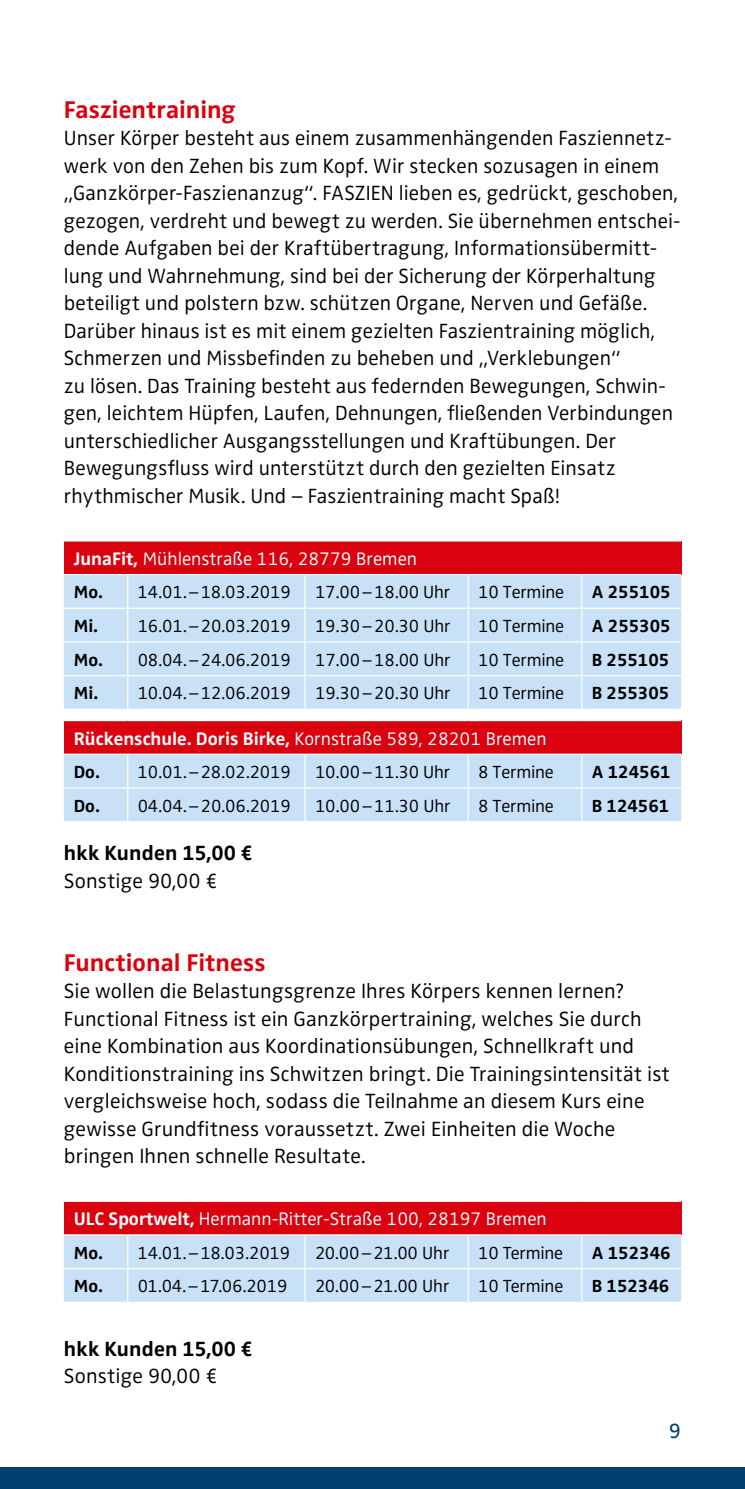
<style>
.page{position:relative;width:745px;height:1489px;background:#fff}
.page>*{position:absolute;margin:0;border:0;box-sizing:border-box;transform-origin:0 0}
.t1{font:700 25px "Zwo";color:#da020e}
.t2{font:300 21.25px/27.5px "Zwo";letter-spacing:.01em;color:#000}
.t3{font:700 21.25px "Zwo";letter-spacing:.005em;color:#000}
.t4{font:21.25px "Zwo";color:#003f6f}
.t5{font:300 18.75px "Zwo";color:#fff}
.t6{font:300 18px "Zwo";letter-spacing:-.01em;color:#000}
.t7{font:700 18px "Zwo";color:#000}
.s1{font-weight:700}
</style>
<div class="page">
<div style="left:0;top:1467px;width:744px;height:21px;background:#003f6f"></div>
<div style="left:64px;top:541px;width:616px;height:33px;background:#da020e"></div>
<div style="left:64px;top:575px;width:616px;height:133px;background:#c8e1f6"></div>
<hr style="left:127px;top:575px;width:1px;height:32px;background:#fff">
<hr style="left:304px;top:575px;width:1px;height:32px;background:#fff">
<hr style="left:467px;top:575px;width:1px;height:32px;background:#fff">
<hr style="left:580px;top:575px;width:2px;height:32px;background:#fff">
<hr style="left:64px;top:607px;width:64px;height:2px;background:#fff">
<hr style="left:128px;top:607px;width:177px;height:2px;background:#fff">
<hr style="left:127px;top:609px;width:1px;height:32px;background:#fff">
<hr style="left:305px;top:607px;width:163px;height:2px;background:#fff">
<hr style="left:304px;top:609px;width:1px;height:32px;background:#fff">
<hr style="left:468px;top:607px;width:113px;height:2px;background:#fff">
<hr style="left:467px;top:609px;width:1px;height:32px;background:#fff">
<hr style="left:581px;top:607px;width:99px;height:2px;background:#fff">
<hr style="left:580px;top:609px;width:2px;height:32px;background:#fff">
<hr style="left:64px;top:641px;width:64px;height:1px;background:#fff">
<hr style="left:128px;top:641px;width:177px;height:1px;background:#fff">
<hr style="left:127px;top:642px;width:1px;height:33px;background:#fff">
<hr style="left:305px;top:641px;width:163px;height:1px;background:#fff">
<hr style="left:304px;top:642px;width:1px;height:33px;background:#fff">
<hr style="left:468px;top:641px;width:113px;height:1px;background:#fff">
<hr style="left:467px;top:642px;width:1px;height:33px;background:#fff">
<hr style="left:581px;top:641px;width:99px;height:1px;background:#fff">
<hr style="left:580px;top:642px;width:2px;height:33px;background:#fff">
<hr style="left:64px;top:675px;width:64px;height:1px;background:#fff">
<hr style="left:128px;top:675px;width:177px;height:1px;background:#fff">
<hr style="left:127px;top:676px;width:1px;height:32px;background:#fff">
<hr style="left:305px;top:675px;width:163px;height:1px;background:#fff">
<hr style="left:304px;top:676px;width:1px;height:32px;background:#fff">
<hr style="left:468px;top:675px;width:113px;height:1px;background:#fff">
<hr style="left:467px;top:676px;width:1px;height:32px;background:#fff">
<hr style="left:581px;top:675px;width:99px;height:1px;background:#fff">
<hr style="left:580px;top:676px;width:2px;height:32px;background:#fff">
<div style="left:64px;top:720px;width:616px;height:34px;background:#da020e"></div>
<div style="left:64px;top:754px;width:616px;height:67px;background:#c8e1f6"></div>
<hr style="left:64px;top:720px;width:64px;height:1px;background:#fff">
<hr style="left:128px;top:720px;width:177px;height:1px;background:#fff">
<hr style="left:305px;top:720px;width:163px;height:1px;background:#fff">
<hr style="left:468px;top:720px;width:113px;height:1px;background:#fff">
<hr style="left:581px;top:720px;width:99px;height:1px;background:#fff">
<hr style="left:64px;top:753px;width:64px;height:1px;background:#fff">
<hr style="left:128px;top:753px;width:177px;height:1px;background:#fff">
<hr style="left:127px;top:754px;width:1px;height:33px;background:#fff">
<hr style="left:305px;top:753px;width:163px;height:1px;background:#fff">
<hr style="left:304px;top:754px;width:1px;height:33px;background:#fff">
<hr style="left:468px;top:753px;width:113px;height:1px;background:#fff">
<hr style="left:467px;top:754px;width:1px;height:33px;background:#fff">
<hr style="left:581px;top:753px;width:99px;height:1px;background:#fff">
<hr style="left:580px;top:754px;width:2px;height:33px;background:#fff">
<hr style="left:64px;top:787px;width:64px;height:1px;background:#fff">
<hr style="left:128px;top:787px;width:177px;height:1px;background:#fff">
<hr style="left:127px;top:788px;width:1px;height:33px;background:#fff">
<hr style="left:305px;top:787px;width:163px;height:1px;background:#fff">
<hr style="left:304px;top:788px;width:1px;height:33px;background:#fff">
<hr style="left:468px;top:787px;width:113px;height:1px;background:#fff">
<hr style="left:467px;top:788px;width:1px;height:33px;background:#fff">
<hr style="left:581px;top:787px;width:99px;height:1px;background:#fff">
<hr style="left:580px;top:788px;width:2px;height:33px;background:#fff">
<div style="left:64px;top:1201px;width:616px;height:33px;background:#da020e"></div>
<div style="left:64px;top:1235px;width:616px;height:66px;background:#c8e1f6"></div>
<hr style="left:127px;top:1235px;width:1px;height:32px;background:#fff">
<hr style="left:304px;top:1235px;width:1px;height:32px;background:#fff">
<hr style="left:467px;top:1235px;width:1px;height:32px;background:#fff">
<hr style="left:580px;top:1235px;width:2px;height:32px;background:#fff">
<hr style="left:64px;top:1267px;width:64px;height:2px;background:#fff">
<hr style="left:128px;top:1267px;width:177px;height:2px;background:#fff">
<hr style="left:127px;top:1269px;width:1px;height:32px;background:#fff">
<hr style="left:305px;top:1267px;width:163px;height:2px;background:#fff">
<hr style="left:304px;top:1269px;width:1px;height:32px;background:#fff">
<hr style="left:468px;top:1267px;width:113px;height:2px;background:#fff">
<hr style="left:467px;top:1269px;width:1px;height:32px;background:#fff">
<hr style="left:581px;top:1267px;width:99px;height:2px;background:#fff">
<hr style="left:580px;top:1269px;width:2px;height:32px;background:#fff">
<p class="t1" style="left:64px;top:95px;width:173px">Faszientraining</p>
<p class="t2" style="left:64px;top:124px;width:618px">Unser Körper besteht aus einem zusammenhängenden Fasziennetz&shy;werk von den Zehen bis zum Kopf. Wir stecken sozusagen in einem „Ganzkörper-Faszienanzug“. FASZIEN lieben es, gedrückt, geschoben, gezogen, verdreht und bewegt zu werden. Sie übernehmen entschei&shy;dende Aufgaben bei der Kraftübertragung, Informationsübermitt&shy;lung und Wahrnehmung, sind bei der Sicherung der Körperhaltung beteiligt und polstern bzw. schützen Organe, Nerven und Gefäße.<br>Darüber hinaus ist es mit einem gezielten Faszientraining möglich, Schmerzen und Missbefinden zu beheben und „Verklebungen“<br>zu lösen. Das Training besteht aus federnden Bewegungen, Schwin&shy;gen, leichtem Hüpfen, Laufen, Dehnungen, fließenden Verbindungen unterschiedlicher Ausgangsstellungen und Kraftübungen. Der Bewegungsfluss wird unterstützt durch den gezielten Einsatz rhythmischer Musik. Und – Faszientraining macht Spaß!</p>
<p class="t5" style="left:74px;top:548px;width:344px"><span class="s1">JunaFit,</span> Mühlenstraße 116, 28779 Bremen</p>
<p class="t6" style="left:74px;top:582px;width:218px"><span class="s1">Mo.</span> 14.01.–18.03.2019</p>
<p class="t6" style="left:315px;top:582px;width:137px">17.00–18.00 Uhr</p>
<p class="t6" style="left:478px;top:582px;width:87px">10 Termine</p>
<p class="t7" style="left:591px;top:581px;width:80px">A 255105</p>
<p class="t6" style="left:74px;top:615px;width:218px"><span class="s1">Mi.</span> 16.01.–20.03.2019</p>
<p class="t6" style="left:315px;top:615px;width:137px">19.30–20.30 Uhr</p>
<p class="t6" style="left:478px;top:615px;width:87px">10 Termine</p>
<p class="t7" style="left:591px;top:615px;width:80px">A 255305</p>
<p class="t6" style="left:74px;top:649px;width:218px"><span class="s1">Mo.</span> 08.04.–24.06.2019</p>
<p class="t6" style="left:315px;top:649px;width:137px">17.00–18.00 Uhr</p>
<p class="t6" style="left:478px;top:649px;width:87px">10 Termine</p>
<p class="t7" style="left:591px;top:649px;width:79px">B 255105</p>
<p class="t6" style="left:74px;top:683px;width:218px"><span class="s1">Mi.</span> 10.04.–12.06.2019</p>
<p class="t6" style="left:315px;top:683px;width:137px">19.30–20.30 Uhr</p>
<p class="t6" style="left:478px;top:683px;width:87px">10 Termine</p>
<p class="t7" style="left:591px;top:682px;width:79px">B 255305</p>
<p class="t5" style="left:74px;top:727px;width:474px"><span class="s1">Rückenschule. Doris Birke,</span> Kornstraße 589, 28201 Bremen</p>
<p class="t6" style="left:74px;top:761px;width:218px"><span class="s1">Do.</span> 10.01.–28.02.2019</p>
<p class="t6" style="left:315px;top:761px;width:137px">10.00–11.30 Uhr</p>
<p class="t6" style="left:478px;top:761px;width:77px">8 Termine</p>
<p class="t7" style="left:591px;top:761px;width:80px">A 124561</p>
<p class="t6" style="left:74px;top:795px;width:218px"><span class="s1">Do.</span> 04.04.–20.06.2019</p>
<p class="t6" style="left:315px;top:795px;width:137px">10.00–11.30 Uhr</p>
<p class="t6" style="left:478px;top:795px;width:77px">8 Termine</p>
<p class="t7" style="left:591px;top:795px;width:79px">B 124561</p>
<p class="t3" style="left:64px;top:840px;width:191px">hkk Kunden 15,00 €</p>
<p class="t2" style="left:64px;top:867px;width:156px">Sonstige 90,00 €</p>
<p class="t1" style="left:64px;top:947px;width:203px">Functional Fitness</p>
<p class="t2" style="left:64px;top:977px;width:607px">Sie wollen die Belastungsgrenze Ihres Körpers kennen lernen?<br>Functional Fitness ist ein Ganzkörpertraining, welches Sie durch eine Kombination aus Koordinationsübungen, Schnellkraft und Konditionstraining ins Schwitzen bringt. Die Trainingsintensität ist vergleichsweise hoch, sodass die Teilnahme an diesem Kurs eine gewisse Grundfitness voraussetzt. Zwei Einheiten die Woche bringen Ihnen schnelle Resultate.</p>
<p class="t5" style="left:74px;top:1208px;width:474px"><span class="s1">ULC Sportwelt,</span> Hermann-Ritter-Straße 100, 28197 Bremen</p>
<p class="t6" style="left:74px;top:1242px;width:218px"><span class="s1">Mo.</span> 14.01.–18.03.2019</p>
<p class="t6" style="left:315px;top:1242px;width:136px">20.00–21.00 Uhr</p>
<p class="t6" style="left:478px;top:1242px;width:86px">10 Termine</p>
<p class="t7" style="left:591px;top:1241px;width:80px">A 152346</p>
<p class="t6" style="left:74px;top:1275px;width:215px"><span class="s1">Mo.</span> 01.04.–17.06.2019</p>
<p class="t6" style="left:315px;top:1275px;width:136px">20.00–21.00 Uhr</p>
<p class="t6" style="left:478px;top:1275px;width:86px">10 Termine</p>
<p class="t7" style="left:591px;top:1275px;width:79px">B 152346</p>
<p class="t3" style="left:64px;top:1335px;width:191px">hkk Kunden 15,00 €</p>
<p class="t2" style="left:64px;top:1362px;width:156px">Sonstige 90,00 €</p>
<p class="t4" style="left:668px;top:1418px;width:14px">9</p>
</div>
